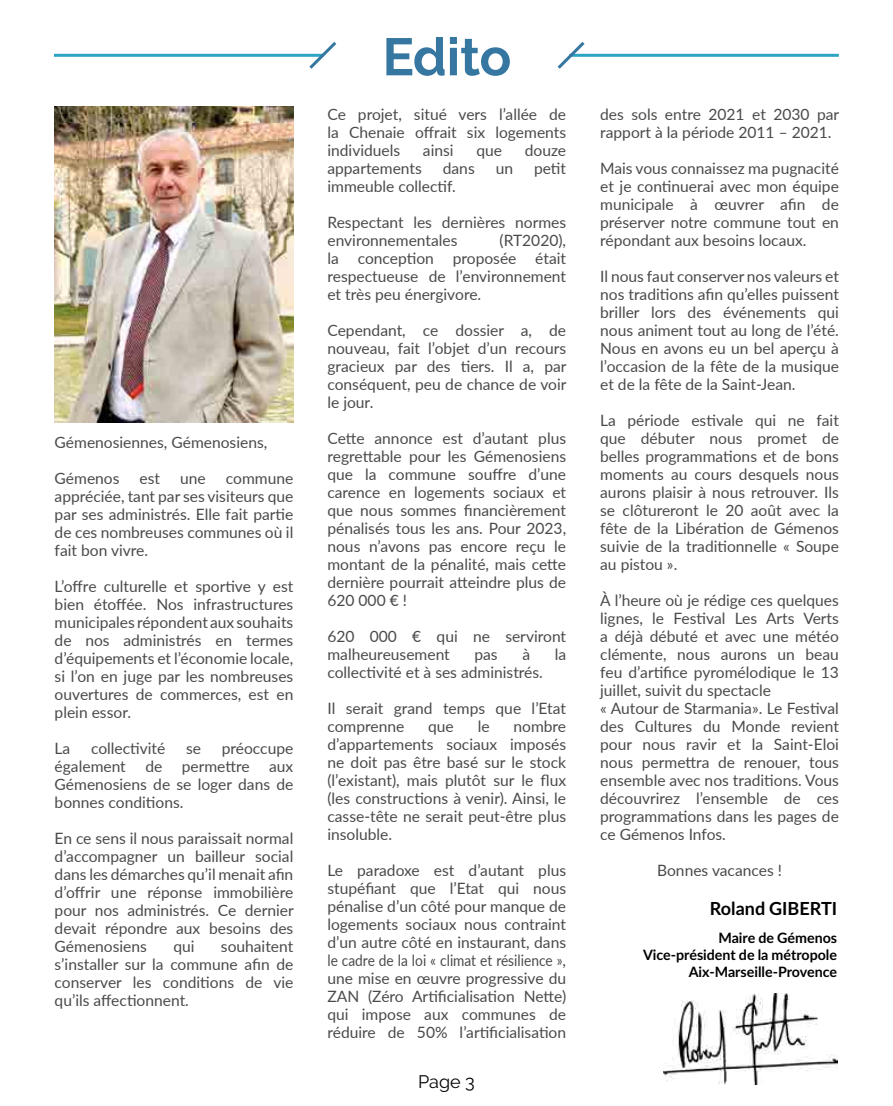
<style>
.page{position:relative;width:893px;height:1106px;background:#fff}
.page>*{position:absolute;margin:0;border:0;box-sizing:border-box;transform-origin:0 0}
.t1{font:700 52.5px "Raleway";letter-spacing:-.005em;color:#3577a0}
.t2{font:700 18px "Lato";color:#000}
.t3{font:18px "Raleway";color:#000}
.t4{font:15.6px/18px "Lato";color:#4a4a49;text-align:justify}
.t5{font:700 14.25px/17.1px "Lato";color:#000;text-align:right}
</style>
<div class="page">
<hr style="left:54px;top:54px;width:270px;height:3px;background:#2ca4c4">
<svg style="left:306px;top:42px;width:31px;height:27px"></svg>
<img style="left:54px;top:107px;width:239px;height:315px">
<img style="left:664px;top:993px;width:173px;height:91px">
<hr style="left:569px;top:54px;width:270px;height:3px;background:#2ca4c4">
<svg style="left:557px;top:42px;width:31px;height:27px"></svg>
<p class="t4" style="left:55px;top:432px;width:214px">Gémenosiennes, Gémenosiens,</p>
<p class="t4" style="left:55px;top:468px;width:66px">Gémenos</p>
<p class="t4" style="left:140px;top:468px;width:22px">est</p>
<p class="t4" style="left:180px;top:468px;width:27px">une</p>
<p class="t4" style="left:55px;top:468px;width:240px;text-indent:171px">commune appréciée, tant par ses visiteurs que par ses administrés. Elle fait partie de ces nombreuses communes où il fait bon vivre.</p>
<p class="t4" style="left:55px;top:576px;width:240px">L’offre culturelle et sportive y est bien étoffée. Nos infrastructures municipales répondent aux souhaits de nos administrés en termes d’équipements et l’économie locale, si l’on en juge par les nombreuses ouvertures de commerces, est en plein essor.</p>
<p class="t4" style="left:55px;top:738px;width:17px">La</p>
<p class="t4" style="left:91px;top:738px;width:76px">collectivité</p>
<p class="t4" style="left:186px;top:738px;width:16px">se</p>
<p class="t4" style="left:55px;top:738px;width:240px;text-indent:167px">préoccupe également de permettre aux Gémenosiens de se loger dans de bonnes conditions.</p>
<p class="t4" style="left:55px;top:828px;width:241px">En ce sens il nous paraissait normal d’accompagner un bailleur social dans les démarches qu’il menait afin d’offrir une réponse immobilière pour nos administrés. Ce dernier devait répondre aux besoins des Gémenosiens</p>
<p class="t4" style="left:55px;top:936px;width:240px;text-indent:166px">souhaitent s’installer sur la commune afin de conserver les conditions de vie qu’ils affectionnent.</p>
<p class="t4" style="left:173px;top:936px;width:23px">qui</p>
<h1 class="t1" style="left:383px;top:27px;width:130px">Edito</h1>
<p class="t4" style="left:327px;top:105px;width:240px">Ce projet, situé vers l’allée de la Chenaie offrait six logements individuels</p>
<p class="t4" style="left:423px;top:141px;width:32px">ainsi</p>
<p class="t4" style="left:476px;top:141px;width:27px">que</p>
<p class="t4" style="left:525px;top:141px;width:43px">douze</p>
<p class="t4" style="left:327px;top:159px;width:96px">appartements</p>
<p class="t4" style="left:443px;top:159px;width:33px">dans</p>
<p class="t4" style="left:496px;top:159px;width:19px">un</p>
<p class="t4" style="left:534px;top:159px;width:34px">petit</p>
<p class="t4" style="left:327px;top:177px;width:130px">immeuble collectif.</p>
<p class="t4" style="left:327px;top:213px;width:240px">Respectant les dernières normes environnementales</p>
<p class="t4" style="left:327px;top:231px;width:240px;text-indent:172px">(RT2020), la conception proposée était respectueuse de l’environnement et très peu énergivore.</p>
<p class="t4" style="left:327px;top:321px;width:241px">Cependant, ce dossier a, de nouveau, fait l’objet d’un recours gracieux par des tiers. Il a, par conséquent, peu de chance de voir le jour.</p>
<p class="t4" style="left:327px;top:429px;width:240px">Cette annonce est d’autant plus regrettable pour les Gémenosiens que la commune souffre d’une carence en logements sociaux et que nous sommes financièrement pénalisés tous les ans. Pour 2023, nous n’avons pas encore reçu le montant de la pénalité, mais cette dernière pourrait atteindre plus de 620 000 € !</p>
<p class="t4" style="left:327px;top:627px;width:240px">620 000 € qui ne serviront malheureusement</p>
<p class="t4" style="left:474px;top:645px;width:25px">pas</p>
<p class="t4" style="left:522px;top:645px;width:9px">à</p>
<p class="t4" style="left:555px;top:645px;width:13px">la</p>
<p class="t4" style="left:327px;top:663px;width:217px">collectivité et à ses administrés.</p>
<p class="t4" style="left:327px;top:699px;width:240px">Il serait grand temps que l’Etat comprenne</p>
<p class="t4" style="left:327px;top:717px;width:240px;text-indent:186px">nombre d’appartements sociaux imposés ne doit pas être basé sur le stock (l’existant), mais plutôt sur le flux (les constructions à venir). Ainsi, le casse-tête ne serait peut-être plus insoluble.</p>
<p class="t4" style="left:327px;top:861px;width:240px">Le paradoxe est d’autant plus stupéfiant que l’Etat qui nous pénalise d’un côté pour manque de logements sociaux nous contraint d’un autre côté en instaurant, dans le cadre de la loi « climat et résilience », une mise en œuvre progressive du ZAN (Zéro Artificialisation Nette) qui impose aux communes de réduire de 50% l’artificialisation</p>
<p class="t4" style="left:428px;top:717px;width:27px">que</p>
<p class="t4" style="left:478px;top:717px;width:13px">le</p>
<p class="t3" style="left:418px;top:1071px;width:58px">Page 3</p>
<p class="t4" style="left:600px;top:104px;width:241px">des sols entre 2021 et 2030 par rapport à la période 2011 – 2021.</p>
<p class="t4" style="left:600px;top:158px;width:240px">Mais vous connaissez ma pugnacité et je continuerai avec mon équipe municipale à œuvrer afin de préserver notre commune tout en répondant aux besoins locaux.</p>
<p class="t4" style="left:600px;top:266px;width:240px">Il nous faut conserver nos valeurs et nos traditions afin qu’elles puissent briller lors des événements qui nous animent tout au long de l’été.<br>Nous en avons eu un bel aperçu à l’occasion de la fête de la musique et de la fête de la Saint-Jean.</p>
<p class="t4" style="left:600px;top:411px;width:240px">La période estivale qui ne fait que débuter nous promet de belles programmations et de bons moments au cours desquels nous aurons plaisir à nous retrouver. Ils se clôtureront le 20 août avec la fête de la Libération de Gémenos suivie de la traditionnelle « Soupe au pistou ».</p>
<p class="t4" style="left:600px;top:591px;width:240px;text-align:left">À l’heure où je rédige ces quelques lignes, le Festival Les Arts Verts a déjà débuté et avec une météo clémente, nous aurons un beau feu d’artifice pyromélodique le 13 juillet, suivit du spectacle<br>« Autour de Starmania». Le Festival des Cultures du Monde revient pour nous ravir et la Saint-Eloi nous permettra de renouer, tous ensemble avec nos traditions. Vous découvrirez l’ensemble de ces programmations dans les pages de ce Gémenos Infos.</p>
<p class="t4" style="left:657px;top:861px;width:126px">Bonnes vacances !</p>
<p class="t2" style="left:710px;top:895px;width:129px">Roland GIBERTI</p>
<p class="t5" style="left:643px;top:928px;width:196px">Maire de Gémenos<br>Vice-président de la métropole<br>Aix-Marseille-Provence</p>
</div>
